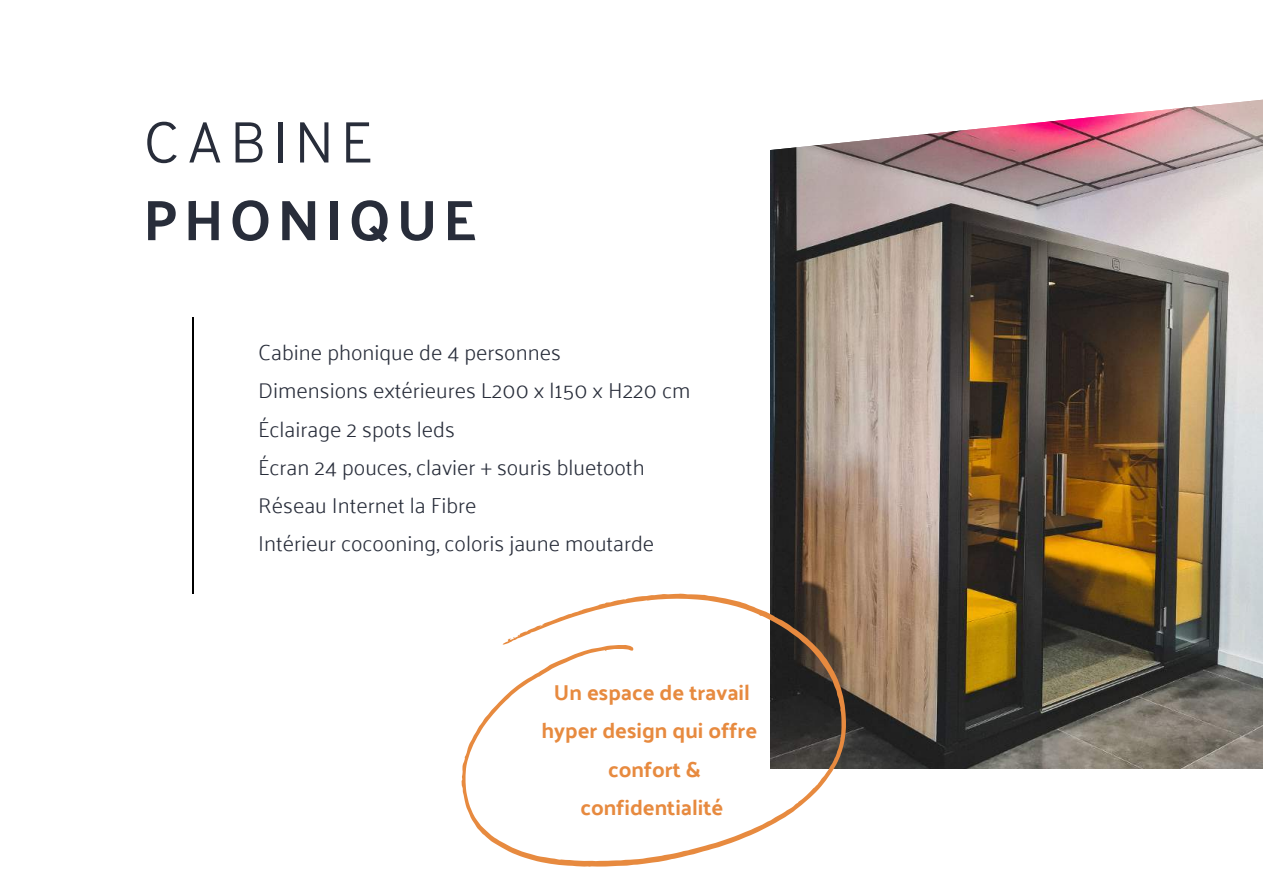
<style>
.page{position:relative;width:1263px;height:894px;background:#fff}
.page>*{position:absolute;margin:0;border:0;box-sizing:border-box;transform-origin:0 0}
.t1{font:700 57.3px "Palanquin";letter-spacing:.1em;color:#282d3a}
.t2{font:300 57.3px "Overpass";letter-spacing:.1em;color:#282d3a}
.t3{font:300 21.75px/38.2px "Palanquin";color:#282d3a}
.t4{font:700 21.75px/38.2px "Palanquin";color:#e78a3f;text-align:center}
</style>
<div class="page">
<img style="left:770px;top:230px;width:493px;height:537px">
<svg style="left:770px;top:99px;width:493px;height:131px"></svg>
<svg style="left:461px;top:593px;width:386px;height:273px"></svg>
<hr style="left:192px;top:316px;width:2px;height:277px;background:#000">
<h1 class="t2" style="left:143px;top:119px;width:233px">CABINE</h1>
<h1 class="t1" style="left:143px;top:187px;width:335px">PHONIQUE</h1>
<p class="t3" style="left:258px;top:333px;width:434px">Cabine phonique de 4 personnes<br>Dimensions extérieures L200 x l150 x H220 cm Éclairage 2 spots leds<br>Écran 24 pouces, clavier + souris bluetooth Réseau Internet la Fibre<br>Intérieur cocooning, coloris jaune moutarde</p>
<p class="t4" style="left:542px;top:673px;width:217px">Un espace de travail hyper design qui offre confort &amp; confidentialité</p>
</div>
